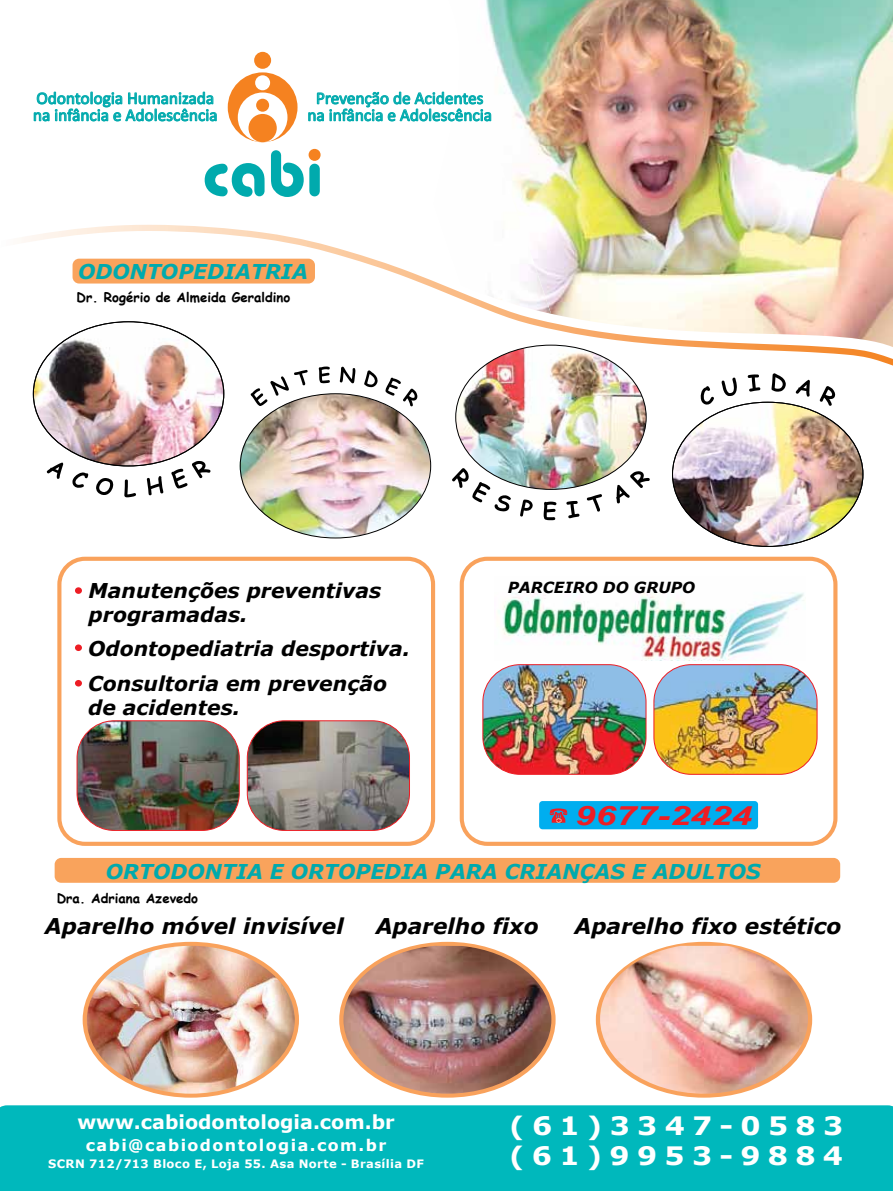
<style>
.page{position:relative;width:893px;height:1191px;background:#fff}
.page>*{position:absolute;margin:0;border:0;box-sizing:border-box;transform-origin:0 0}
.t1{font:italic 700 26.7px "Arial";color:#ed1d24;scale:1.39 1}
.t2{font:700 25.35px/30.8px "Verdana";letter-spacing:.255em;color:#fff;scale:1.12 1}
.t3{font:italic 700 21.75px "Verdana";color:#000}
.t4{font:italic 700 20.4px/24.8px "Verdana";color:#000}
.t5{font:italic 700 20.4px "Verdana";color:#00aaad}
.t6{font:700 19.2px "Verdana";color:#fff}
.t7{font:17.25px/17px "Calibri";color:#00aaad}
.t8{font:700 16.05px "Verdana";letter-spacing:.09em;color:#fff}
.t9{font:italic 700 15.3px "Verdana";color:#000}
.t10{font:700 13.05px "Comic Sans MS";color:#000}
.t11{font:700 11.55px "Verdana";letter-spacing:.03em;color:#fff}
</style>
<div class="page">
<img style="left:485px;top:0;width:408px;height:225px">
<img style="left:442px;top:40px;width:109px;height:185px">
<div style="left:0;top:1105px;width:893px;height:86px;background:#00b8bc"></div>
<div style="left:55px;top:858px;width:785px;height:24px;background:#f9a35c;border-radius:7px"></div>
<img style="left:600px;top:945px;width:208px;height:148px">
<img style="left:343px;top:945px;width:208px;height:148px">
<img style="left:87px;top:945px;width:208px;height:148px">
<div style="left:228px;top:72px;width:69px;height:70px;background:#f58220;border-radius:50%"></div>
<div style="left:238px;top:92px;width:49px;height:50px;background:#fff;border-radius:50%"></div>
<div style="left:248px;top:114px;width:29px;height:28px;background:#f58220;border-radius:50%"></div>
<div style="left:256px;top:99px;width:13px;height:13px;background:#f58220;border-radius:50%"></div>
<div style="left:255px;top:75px;width:15px;height:15px;background:#fff;border-radius:50%"></div>
<div style="left:254px;top:52px;width:17px;height:17px;background:#f58220;border-radius:50%"></div>
<svg style="left:205px;top:149px;width:116px;height:48px"></svg>
<svg style="left:34px;top:92px;width:183px;height:30px"></svg>
<svg style="left:308px;top:92px;width:183px;height:30px"></svg>
<img style="left:240px;top:406px;width:190px;height:132px">
<svg style="left:250px;top:366px;width:168px;height:40px"></svg>
<img style="left:672px;top:406px;width:191px;height:140px">
<svg style="left:700px;top:373px;width:136px;height:33px"></svg>
<img style="left:21px;top:225px;width:872px;height:140px">
<svg style="left:460px;top:557px;width:377px;height:289px"></svg>
<img style="left:495px;top:576px;width:310px;height:84px">
<img style="left:483px;top:664px;width:163px;height:110px">
<div style="left:483px;top:664px;width:163px;height:110px;border:1px solid #ed1d24;border-radius:37px"></div>
<img style="left:654px;top:664px;width:163px;height:110px">
<div style="left:654px;top:664px;width:163px;height:110px;border:1px solid #ed1d24;border-radius:37px"></div>
<div style="left:57px;top:557px;width:378px;height:289px;border:4px solid #f9a25c;border-radius:26px"></div>
<img style="left:247px;top:721px;width:162px;height:109px">
<div style="left:247px;top:720px;width:163px;height:110px;border:1px solid #ed1d24;border-radius:37px"></div>
<img style="left:77px;top:721px;width:162px;height:109px">
<div style="left:77px;top:720px;width:162px;height:110px;border:1px solid #ed1d24;border-radius:37px"></div>
<div style="left:75px;top:680px;width:7px;height:6px;background:#ed1d24;border-radius:50%"></div>
<div style="left:75px;top:644px;width:7px;height:7px;background:#ed1d24;border-radius:50%"></div>
<div style="left:75px;top:587px;width:7px;height:7px;background:#ed1d24;border-radius:50%"></div>
<div style="left:539px;top:801px;width:219px;height:28px;background:#00aeef;border-radius:3px"></div>
<svg style="left:550px;top:808px;width:17px;height:14px"></svg>
<img style="left:33px;top:322px;width:191px;height:139px">
<svg style="left:47px;top:461px;width:164px;height:36px"></svg>
<img style="left:456px;top:345px;width:190px;height:123px">
<img style="left:452px;top:468px;width:198px;height:52px">
<svg style="left:0;top:1184px;width:2px;height:7px"></svg>
<p class="t7" style="left:33px;top:90px;width:186px">Odontologia Humanizada na infância e Adolescência</p>
<p class="t7" style="left:307px;top:90px;width:186px;text-align:center">Prevenção de Acidentes na infância e Adolescência</p>
<p class="t5" style="left:78px;top:258px;width:231px">ODONTOPEDIATRIA</p>
<p class="t10" style="left:77px;top:287px;width:215px">Dr. Rogério de Almeida Geraldino</p>
<p class="t4" style="left:89px;top:578px;width:294px">Manutenções preventivas programadas.</p>
<p class="t4" style="left:88px;top:636px;width:323px">Odontopediatria desportiva.</p>
<p class="t4" style="left:88px;top:671px;width:300px">Consultoria em prevenção de acidentes.</p>
<p class="t9" style="left:508px;top:577px;width:189px">PARCEIRO DO GRUPO</p>
<h1 class="t1" style="left:575px;top:798px;width:129px">9677-2424</h1>
<p class="t5" style="left:106px;top:858px;width:656px">ORTODONTIA E ORTOPEDIA PARA CRIANÇAS E ADULTOS</p>
<p class="t10" style="left:57px;top:888px;width:143px">Dra. Adriana Azevedo</p>
<p class="t3" style="left:45px;top:912px;width:300px">Aparelho móvel invisível</p>
<p class="t3" style="left:376px;top:912px;width:164px">Aparelho fixo</p>
<p class="t3" style="left:575px;top:912px;width:268px">Aparelho fixo estético</p>
<p class="t6" style="left:77px;top:1110px;width:319px">www.cabiodontologia.com.br</p>
<p class="t8" style="left:86px;top:1134px;width:302px">cabi@cabiodontologia.com.br</p>
<p class="t11" style="left:48px;top:1155px;width:377px">SCRN 712/713 Bloco E, Loja 55. Asa Norte - Brasília DF</p>
<p class="t2" style="left:509px;top:1110px;width:300px">(61)3347-0583 (61)9953-9884</p>
</div>
